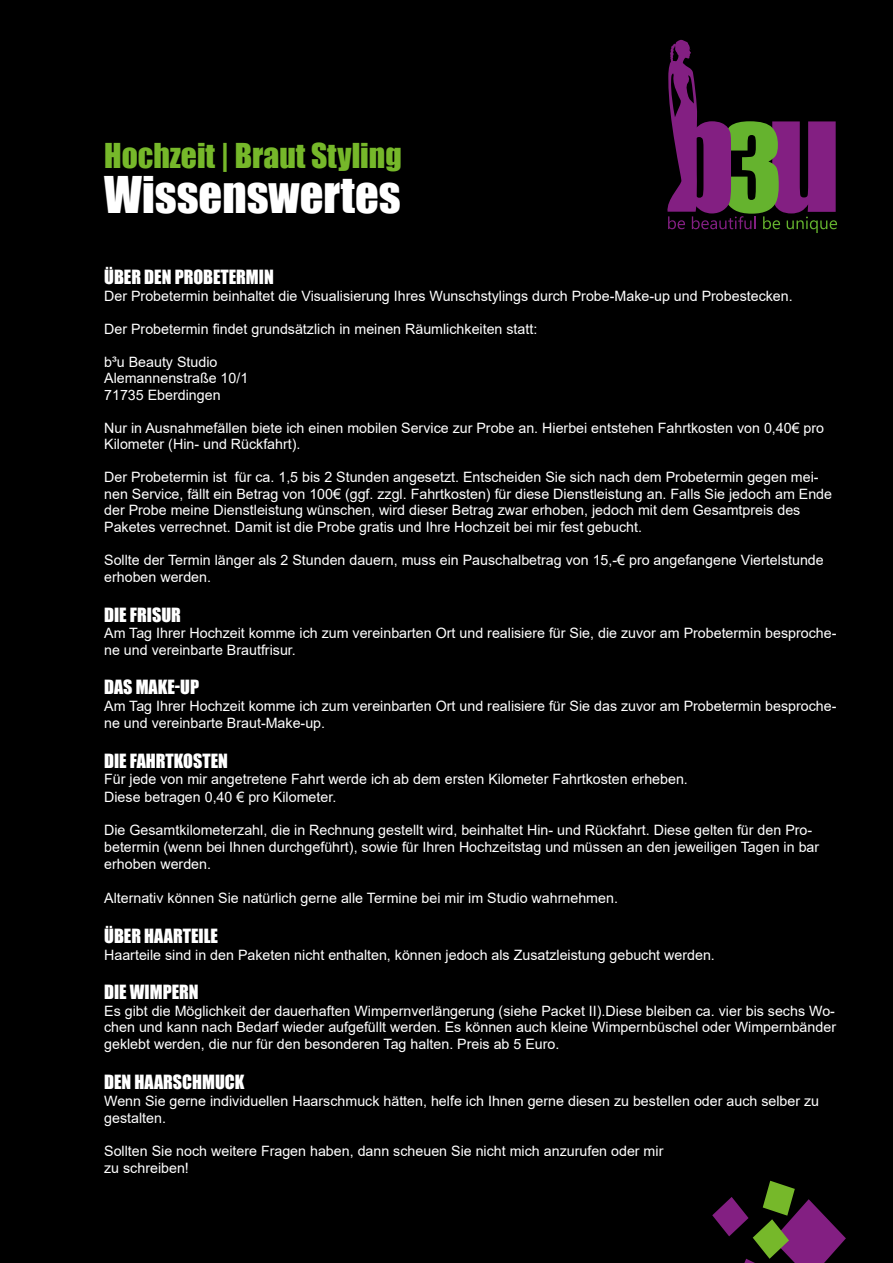
<style>
.page{position:relative;width:893px;height:1263px;background:#000}
.page>*{position:absolute;margin:0;border:0;box-sizing:border-box;transform-origin:0 0}
.t1{font:46.5px "Impact";color:#fff}
.t2{font:31.5px "Impact";color:#76b82a}
.t3{font:18px "Impact";color:#fff}
.t4{font:14.25px/16.5px "Arial";color:#fff}
</style>
<div class="page">
<svg style="left:712px;top:1181px;width:134px;height:82px;background:#36212c"></svg>
<svg style="left:666px;top:39px;width:171px;height:194px;background:#361d30"></svg>
<h2 class="t2" style="left:104px;top:131px;width:299px">Hochzeit | Braut Styling</h2>
<h1 class="t1" style="left:104px;top:158px;width:298px">Wissenswertes</h1>
<p class="t3" style="left:104px;top:263px;width:171px">ÜBER DEN PROBETERMIN</p>
<p class="t4" style="left:104px;top:287px;width:690px">Der Probetermin beinhaltet die Visualisierung Ihres Wunschstylings durch Probe-Make-up und Probestecken.</p>
<p class="t4" style="left:104px;top:320px;width:435px">Der Probetermin findet grundsätzlich in meinen Räumlichkeiten statt:</p>
<p class="t4" style="left:104px;top:353px;width:146px">b³u Beauty Studio<br>Alemannenstraße 10/1<br>71735 Eberdingen</p>
<p class="t4" style="left:104px;top:419px;width:721px">Nur in Ausnahmefällen biete ich einen mobilen Service zur Probe an. Hierbei entstehen Fahrtkosten von 0,40€ pro<br>Kilometer (Hin- und Rückfahrt).</p>
<p class="t4" style="left:104px;top:469px;width:729px">Der Probetermin ist für ca. 1,5 bis 2 Stunden angesetzt. Entscheiden Sie sich nach dem Probetermin gegen mei&shy;nen Service, fällt ein Betrag von 100€ (ggf. zzgl. Fahrtkosten) für diese Dienstleistung an. Falls Sie jedoch am Ende der Probe meine Dienstleistung wünschen, wird dieser Betrag zwar erhoben, jedoch mit dem Gesamtpreis des Paketes verrechnet. Damit ist die Probe gratis und Ihre Hochzeit bei mir fest gebucht.</p>
<p class="t4" style="left:104px;top:551px;width:721px;line-height:17.1px">Sollte der Termin länger als 2 Stunden dauern, muss ein Pauschalbetrag von 15,-€ pro angefangene Viertelstunde erhoben werden.</p>
<p class="t3" style="left:104px;top:600px;width:78px">DIE FRISUR</p>
<p class="t4" style="left:104px;top:625px;width:734px">Am Tag Ihrer Hochzeit komme ich zum vereinbarten Ort und realisiere für Sie, die zuvor am Probetermin besproche&shy;ne und vereinbarte Brautfrisur.</p>
<p class="t3" style="left:104px;top:673px;width:96px">DAS MAKE-UP</p>
<p class="t4" style="left:104px;top:698px;width:734px;line-height:17.1px">Am Tag Ihrer Hochzeit komme ich zum vereinbarten Ort und realisiere für Sie das zuvor am Probetermin besproche&shy;ne und vereinbarte Braut-Make-up.</p>
<p class="t3" style="left:104px;top:747px;width:125px">DIE FAHRTKOSTEN</p>
<p class="t4" style="left:104px;top:771px;width:585px;line-height:17.1px">Für jede von mir angetretene Fahrt werde ich ab dem ersten Kilometer Fahrtkosten erheben.<br>Diese betragen 0,40 € pro Kilometer.</p>
<p class="t4" style="left:104px;top:822px;width:717px">Die Gesamtkilometerzahl, die in Rechnung gestellt wird, beinhaltet Hin- und Rückfahrt. Diese gelten für den Pro&shy;betermin (wenn bei Ihnen durchgeführt), sowie für Ihren Hochzeitstag und müssen an den jeweiligen Tagen in bar erhoben werden.</p>
<p class="t4" style="left:104px;top:890px;width:515px">Alternativ können Sie natürlich gerne alle Termine bei mir im Studio wahrnehmen.</p>
<p class="t3" style="left:104px;top:921px;width:115px">ÜBER HAARTEILE</p>
<p class="t4" style="left:104px;top:946px;width:612px">Haarteile sind in den Paketen nicht enthalten, können jedoch als Zusatzleistung gebucht werden.</p>
<p class="t3" style="left:104px;top:978px;width:96px">DIE WIMPERN</p>
<p class="t4" style="left:104px;top:1002px;width:733px;text-align:justify">Es gibt die Möglichkeit der dauerhaften Wimpernverlängerung (siehe Packet II).Diese bleiben ca. vier bis sechs Wo&shy;chen und kann nach Bedarf wieder aufgefüllt werden. Es können auch kleine Wimpernbüschel oder Wimpernbänder geklebt werden, die nur für den besonderen Tag halten. Preis ab 5 Euro.</p>
<p class="t3" style="left:104px;top:1068px;width:142px">DEN HAARSCHMUCK</p>
<p class="t4" style="left:104px;top:1092px;width:716px;line-height:17.1px">Wenn Sie gerne individuellen Haarschmuck hätten, helfe ich Ihnen gerne diesen zu bestellen oder auch selber zu gestalten.</p>
<p class="t4" style="left:104px;top:1143px;width:561px">Sollten Sie noch weitere Fragen haben, dann scheuen Sie nicht mich anzurufen oder mir zu schreiben!</p>
</div>
